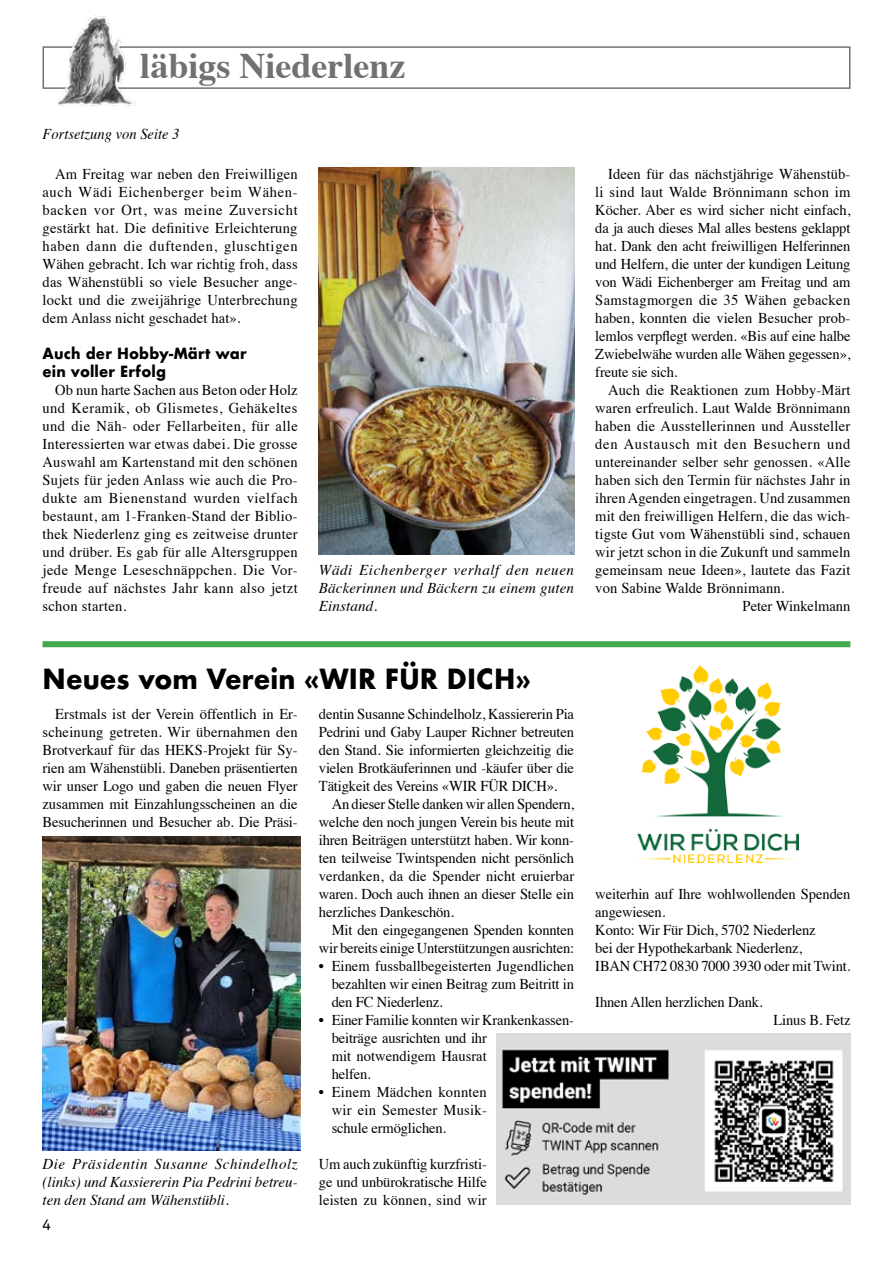
<style>
.page{position:relative;width:893px;height:1263px;background:#fff}
.page>*{position:absolute;margin:0;border:0;box-sizing:border-box;transform-origin:0 0}
.t1{font:700 36px "Times";color:#707172}
.t2{font:700 27px "Futura";color:#000;scale:.95 1}
.t3{font:15px/18px "Times";letter-spacing:-.005em;color:#000;text-align:justify}
.t4{font:italic 15px/18px "Times";color:#000;text-align:justify}
.t5{font:15px "Times";letter-spacing:.02em;color:#000}
.t6{font:700 15px/18px "Futura";letter-spacing:.01em;color:#000;scale:.95 1}
.t7{font:15px "Times";letter-spacing:.015em;color:#000}
.t8{font:15px "Times";letter-spacing:.045em;color:#000}
.t9{font:15px "Akkurat Pro";color:#000}
</style>
<div class="page">
<div style="left:43px;top:46px;width:807px;height:43px;border:2px solid #707172"></div>
<img style="left:57px;top:15px;width:81px;height:90px">
<img style="left:319px;top:168px;width:255px;height:386px">
<img style="left:497px;top:1034px;width:353px;height:171px">
<img style="left:43px;top:836px;width:257px;height:315px">
<img style="left:638px;top:665px;width:161px;height:198px">
<div style="left:43px;top:641px;width:807px;height:6px;background:#42a94c"></div>
<h1 class="t1" style="left:140px;top:32px;width:266px">läbigs Niederlenz</h1>
<p class="t4" style="left:43px;top:124px;width:139px">Fortsetzung von Seite 3</p>
<p class="t3" style="left:43px;top:163px;width:257px;text-indent:13px">Am Freitag war neben den Freiwilligen auch Wädi Eichenberger beim Wähen&shy;backen vor Ort, was meine Zuversicht gestärkt hat. Die definitive Erleichterung haben dann die duftenden, gluschtigen Wähen gebracht. Ich war richtig froh, dass das Wähenstübli so viele Besucher ange&shy;lockt und die zweijährige Unterbrechung dem Anlass nicht geschadet hat».</p>
<p class="t6" style="left:43px;top:344px;width:216px">Auch der Hobby-Märt war ein voller Erfolg</p>
<p class="t3" style="left:43px;top:379px;width:257px;text-indent:13px">Ob nun harte Sachen aus Beton oder Holz und Keramik, ob Glismetes, Gehäkeltes und die Näh- oder Fellarbeiten, für alle Interessierten war etwas dabei. Die grosse Auswahl am Kartenstand mit den schönen Sujets für jeden Anlass wie auch die Pro&shy;dukte am Bienenstand wurden vielfach bestaunt, am 1-Franken-Stand der Biblio&shy;thek Niederlenz ging es zeitweise drunter und drüber. Es gab für alle Altersgruppen jede Menge Leseschnäppchen. Die Vor&shy;freude auf nächstes Jahr kann also jetzt schon starten.</p>
<p class="t4" style="left:319px;top:560px;width:257px">Wädi Eichenberger verhalf den neuen Bäckerinnen und Bäckern zu einem guten Einstand.</p>
<h2 class="t2" style="left:43px;top:659px;width:515px">Neues vom Verein «WIR FÜR DICH»</h2>
<p class="t3" style="left:43px;top:703px;width:257px;text-indent:13px">Erstmals ist der Verein öffentlich in Er&shy;scheinung getreten. Wir übernahmen den Brotverkauf für das HEKS-Projekt für Sy&shy;rien am Wähenstübli. Daneben präsentierten wir unser Logo und gaben die neuen Flyer zusammen mit Einzahlungsscheinen an die Besucherinnen und Besucher ab. Die Präsi-</p>
<p class="t3" style="left:319px;top:703px;width:257px">dentin Susanne Schindelholz, Kassiererin Pia Pedrini und Gaby Lauper Richner betreuten den Stand. Sie informierten gleichzeitig die vielen Brotkäuferinnen und -käufer über die Tätigkeit des Vereins «WIR FÜR DICH».</p>
<p class="t3" style="left:319px;top:793px;width:257px;text-indent:13px">An dieser Stelle danken wir allen Spendern, welche den noch jungen Verein bis heute mit ihren Beiträgen unterstützt haben. Wir konn&shy;ten teilweise Twintspenden nicht persönlich verdanken, da die Spender nicht eruierbar waren. Doch auch ihnen an dieser Stelle ein herzliches Dankeschön.</p>
<p class="t3" style="left:319px;top:919px;width:257px;text-align:right">Mit den eingegangenen Spenden konnten wir bereits einige Unterstützungen ausrichten:</p>
<p class="t3" style="left:332px;top:955px;width:244px;text-indent:-13px">• Einem fussballbegeisterten Jugendlichen bezahlten wir einen Beitrag zum Beitritt in den FC Niederlenz.</p>
<p class="t3" style="left:332px;top:1009px;width:244px;text-align:left;text-indent:-13px">• Einer Familie konnten wir Krankenkassen&shy;beiträge ausrichten und ihr<br>mit notwendigem Hausrat<br>helfen.</p>
<p class="t3" style="left:332px;top:1081px;width:157px;text-indent:-13px">• Einem Mädchen konnten wir ein Semester Musik&shy;schule ermöglichen.</p>
<p class="t3" style="left:319px;top:1153px;width:169px">Um auch zukünftig kurzfristi&shy;ge und unbürokratische Hilfe leisten zu können, sind wir</p>
<p class="t4" style="left:43px;top:1154px;width:257px">Die Präsidentin Susanne Schindelholz (links) und Kassiererin Pia Pedrini betreu&shy;ten den Stand am Wähenstübli.</p>
<p class="t9" style="left:43px;top:1216px;width:10px">4</p>
<p class="t3" style="left:595px;top:163px;width:257px;text-indent:13px">Ideen für das nächstjährige Wähenstüb&shy;li sind laut Walde Brönnimann schon im Köcher. Aber es wird sicher nicht einfach, da ja auch dieses Mal alles bestens geklappt hat. Dank den acht freiwilligen Helferinnen und Helfern, die unter der kundigen Leitung von Wädi Eichenberger am Freitag und am Samstagmorgen die 35 Wähen gebacken haben, konnten die vielen Besucher prob&shy;lemlos verpflegt werden. «Bis auf eine halbe Zwiebelwähe wurden alle Wähen gegessen», freute sie sich.</p>
<p class="t7" style="left:608px;top:376px;width:244px">Auch die Reaktionen zum Hobby-Märt</p>
<p class="t3" style="left:595px;top:397px;width:257px">waren erfreulich. Laut Walde Brönnimann</p>
<p class="t5" style="left:595px;top:412px;width:257px">haben die Ausstellerinnen und Aussteller</p>
<p class="t8" style="left:595px;top:430px;width:257px">den Austausch mit den Besuchern und</p>
<p class="t3" style="left:595px;top:451px;width:257px">untereinander selber sehr genossen. «Alle</p>
<p class="t3" style="left:595px;top:469px;width:257px">haben sich den Termin für nächstes Jahr in</p>
<p class="t3" style="left:595px;top:487px;width:257px">ihren Agenden eingetragen. Und zusammen</p>
<p class="t3" style="left:595px;top:505px;width:257px">mit den freiwilligen Helfern, die das wich-</p>
<p class="t3" style="left:595px;top:523px;width:257px">tigste Gut vom Wähenstübli sind, schauen</p>
<p class="t3" style="left:595px;top:541px;width:257px">wir jetzt schon in die Zukunft und sammeln</p>
<p class="t3" style="left:595px;top:559px;width:257px">gemeinsam neue Ideen», lautete das Fazit</p>
<p class="t3" style="left:595px;top:577px;width:191px">von Sabine Walde Brönnimann.</p>
<p class="t3" style="left:743px;top:595px;width:109px">Peter Winkelmann</p>
<p class="t3" style="left:595px;top:883px;width:257px;text-align:left">weiterhin auf Ihre wohlwollenden Spenden angewiesen.<br>Konto: Wir Für Dich, 5702 Niederlenz<br>bei der Hypothekarbank Niederlenz,<br>IBAN CH72 0830 7000 3930 oder mit Twint.</p>
<p class="t3" style="left:595px;top:991px;width:169px">Ihnen Allen herzlichen Dank.</p>
<p class="t3" style="left:773px;top:1009px;width:79px">Linus B. Fetz</p>
</div>
